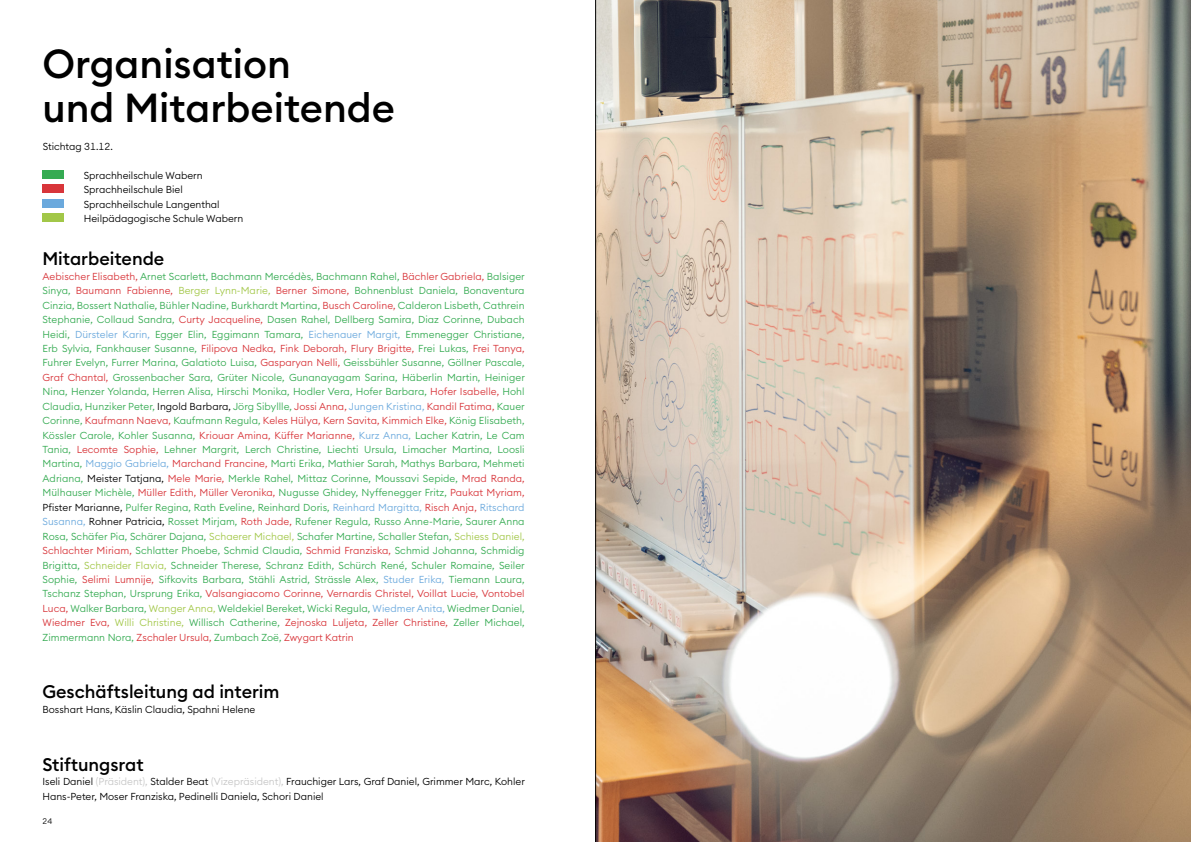
<style>
.page{position:relative;width:1191px;height:842px;background:#fff}
.page>*{position:absolute;margin:0;border:0;box-sizing:border-box;transform-origin:0 0}
.t1{font:500 40px/44px "Euclid Circular B";color:#000}
.t2{font:500 18px "Euclid Circular B";color:#000}
.t3{font:300 10px/14.4px "Euclid Circular B";letter-spacing:.005em;color:#35ab52;text-align:justify}
.t4{font:300 10px/14.4px "Euclid Circular B";color:#000}
.t5{font:300 8px "Euclid Circular B";color:#000}
.s1{color:#d8353a}
.s2{color:#a2c748}
.s3{color:#6ba9dd}
.s4{color:#000}
.s5{color:#c6c6c6}
</style>
<div class="page">
<div style="left:43px;top:185px;width:21px;height:8px;background:#d8353a"></div>
<div style="left:43px;top:170px;width:21px;height:9px;background:#35ab52"></div>
<div style="left:43px;top:213px;width:21px;height:9px;background:#a2c748"></div>
<div style="left:43px;top:199px;width:21px;height:9px;background:#6ba9dd"></div>
<img style="left:596px;top:0;width:595px;height:842px">
<hr style="left:595px;top:0;width:1px;height:842px;background:#000">
<h1 class="t1" style="left:43px;top:41px;width:354px">Organisation<br>und Mitarbeitende</h1>
<p class="t4" style="left:43px;top:139px;width:72px">Stichtag 31.12.</p>
<p class="t4" style="left:84px;top:168px;width:161px">Sprachheilschule Wabern<br>Sprachheilschule Biel<br>Sprachheilschule Langenthal<br>Heilpädagogische Schule Wabern</p>
<h2 class="t2" style="left:42px;top:247px;width:123px">Mitarbeitende</h2>
<p class="t3" style="left:43px;top:269px;width:484px"><span class="s1">Aebischer Elisabeth,</span> Arnet Scarlett, Bachmann Mercédès, Bachmann Rahel, <span class="s1">Bächler Gabriela,</span> Balsiger Sinya, <span class="s1">Baumann Fabienne,</span> <span class="s2">Berger Lynn-Marie,</span> <span class="s1">Berner Simone,</span> Bohnenblust Daniela, Bonaventura Cinzia, Bossert Nathalie, Bühler Nadine, Burkhardt Martina, <span class="s1">Busch Caroline,</span> Calderon Lisbeth, Cathrein Stephanie, Collaud Sandra, <span class="s1">Curty Jacqueline,</span> Dasen Rahel, Dellberg Samira, Diaz Corinne, Dubach Heidi, <span class="s3">Dürsteler Karin,</span> Egger Elin, Eggimann Tamara, <span class="s3">Eichenauer Margit,</span> Emmenegger Christiane, Erb Sylvia, Fankhauser Susanne, <span class="s1">Filipova Nedka, Fink Deborah, Flury Brigitte,</span> Frei Lukas, <span class="s1">Frei Tanya, </span>Fuhrer Evelyn, Furrer Marina, Galatioto Luisa, <span class="s1">Gasparyan Nelli,</span> Geissbühler Susanne, Göllner Pascale, <span class="s1">Graf Chantal,</span> Grossenbacher Sara, Grüter Nicole, Gunanayagam Sarina, Häberlin Martin, Heiniger Nina, Henzer Yolanda, Herren Alisa, Hirschi Monika, Hodler Vera, Hofer Barbara, <span class="s1">Hofer Isabelle,</span> Hohl Claudia, Hunziker Peter, <span class="s4">Ingold Barbara,</span> Jörg Sibyllle, <span class="s1">Jossi Anna,</span> <span class="s3">Jungen Kristina,</span> <span class="s1">Kandil Fatima,</span> Kauer Corinne, <span class="s1">Kaufmann Naeva,</span> Kaufmann Regula, <span class="s1">Keles Hülya, Kern Savita, Kimmich Elke,</span> König Elisabeth, Kössler Carole, Kohler Susanna, <span class="s1">Kriouar Amina, Küffer Marianne,</span> <span class="s3">Kurz Anna,</span> Lacher Katrin, Le Cam Tania, <span class="s1">Lecomte Sophie,</span> Lehner Margrit, Lerch Christine, Liechti Ursula, Limacher Martina, Loosli Martina, <span class="s3">Maggio Gabriela,</span> <span class="s1">Marchand Francine,</span> Marti Erika, Mathier Sarah, Mathys Barbara, Mehmeti Adriana, <span class="s4">Meister Tatjana,</span> <span class="s1">Mele Marie,</span> Merkle Rahel, Mittaz Corinne, Moussavi Sepide, <span class="s1">Mrad Randa, </span>Mülhauser Michèle, <span class="s1">Müller Edith, Müller Veronika,</span> Nugusse Ghidey, Nyffenegger Fritz, <span class="s1">Paukat Myriam, </span><span class="s4">Pfister Marianne,</span> Pulfer Regina, Rath Eveline, Reinhard Doris, <span class="s3">Reinhard Margitta,</span> <span class="s1">Risch Anja,</span> <span class="s3">Ritschard Susanna,</span> <span class="s4">Rohner Patricia,</span> Rosset Mirjam, <span class="s1">Roth Jade,</span> Rufener Regula, Russo Anne-Marie, Saurer Anna Rosa, Schäfer Pia, Schärer Dajana, <span class="s2">Schaerer Michael,</span> Schafer Martine, Schaller Stefan, <span class="s2">Schiess Daniel, </span><span class="s1">Schlachter Miriam,</span> Schlatter Phoebe, Schmid Claudia, <span class="s1">Schmid Franziska,</span> Schmid Johanna, Schmidig Brigitta, <span class="s2">Schneider Flavia,</span> Schneider Therese, Schranz Edith, Schürch René, Schuler Romaine, Seiler Sophie, <span class="s1">Selimi Lumnije,</span> Sifkovits Barbara, Stähli Astrid, Strässle Alex, <span class="s3">Studer Erika,</span> Tiemann Laura, Tschanz Stephan, Ursprung Erika, <span class="s1">Valsangiacomo Corinne, Vernardis Christel, Voillat Lucie, Vontobel Luca,</span> Walker Barbara, <span class="s2">Wanger Anna,</span> Weldekiel Bereket, Wicki Regula, <span class="s3">Wiedmer Anita,</span> Wiedmer Daniel, <span class="s1">Wiedmer Eva,</span> <span class="s2">Willi Christine,</span> Willisch Catherine, <span class="s1">Zejnoska Luljeta, Zeller Christine,</span> Zeller Michael, Zimmermann Nora, <span class="s1">Zschaler Ursula,</span> Zumbach Zoë, <span class="s1">Zwygart Katrin</span></p>
<h2 class="t2" style="left:42px;top:680px;width:239px">Geschäftsleitung ad interim</h2>
<p class="t4" style="left:43px;top:702px;width:214px">Bosshart Hans, Käslin Claudia, Spahni Helene</p>
<h2 class="t2" style="left:42px;top:753px;width:103px">Stiftungsrat</h2>
<p class="t4" style="left:43px;top:774px;width:484px">Iseli Daniel <span class="s5">(Präsident),</span> Stalder Beat <span class="s5">(Vizepräsident),</span> Frauchiger Lars, Graf Daniel, Grimmer Marc, Kohler<br>Hans-Peter, Moser Franziska, Pedinelli Daniela, Schori Daniel</p>
<p class="t5" style="left:43px;top:816px;width:11px">24</p>
</div>
